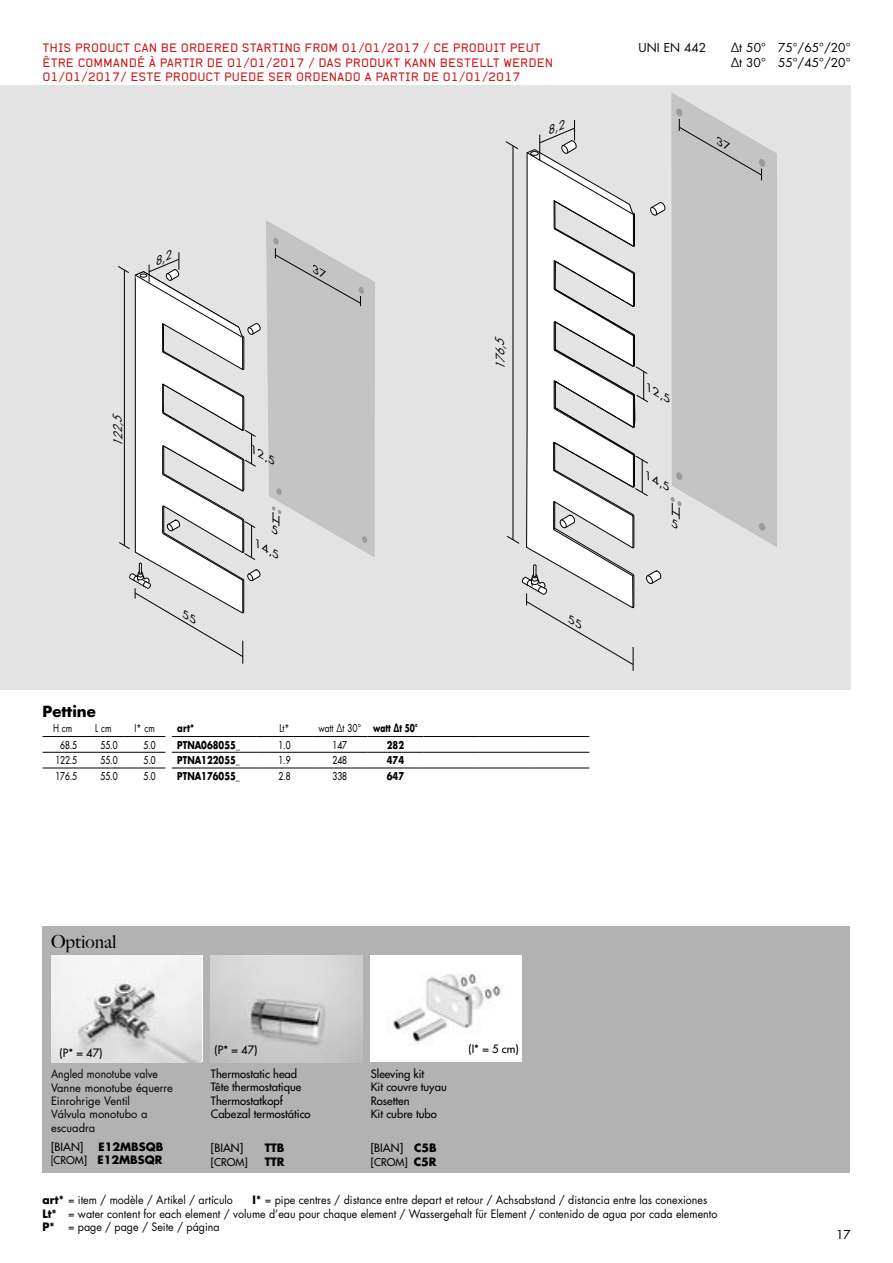
<style>
.page{position:relative;width:893px;height:1263px;background:#fff}
.page>*{position:absolute;margin:0;border:0;box-sizing:border-box;transform-origin:0 0}
.t1{font:500 18px "Big Caslon";color:#000}
.t2{font:700 15px "Futura Std";color:#000}
.t3{font:12px/14.4px "Alpha Headline Pro";color:#cd1619}
.t4{font:12px/14.4px "Futura Std";color:#000}
.t5{font:500 12px "Futura Std";color:#000}
.t6{font:italic 11.4px "Futura Std";color:#000;scale:.96 1}
.t7{font:11.25px/13.5px "Futura Std";color:#000;scale:.95 1}
.t8{font:500 11.25px/13.5px "Futura Std";color:#000}
.t9{font:11.25px/13.5px "Futura Std";color:#000}
.t10{font:11.25px/14.1px "Futura Std";color:#000;scale:.92 1}
.t11{font:700 11.25px/13.4px "Futura Std";color:#000;text-align:right}
.t12{font:500 10.5px "Futura Std";color:#000;scale:.8 1}
.t13{font:700 10.5px "Futura Std";color:#000;scale:.8 1}
.t14{font:10.5px "Futura Std";color:#000;scale:.8 1}
.t15{font:500 10.5px "Futura Std";color:#000}
.t16{font:italic 9.45px "Futura Std";color:#000;scale:1.4 1}
.s1{font-weight:700}
.s2{font-size:10.95px}
.s3{font-weight:500;font-size:10.5px}
.s4{font-weight:700;font-size:11.25px}
</style>
<div class="page">
<div style="left:0;top:85px;width:850px;height:605px;background:#e3e3e3"></div>
<div style="left:43px;top:926px;width:807px;height:246px;background:#b2b2b2"></div>
<img style="left:51px;top:956px;width:151px;height:106px">
<img style="left:211px;top:956px;width:151px;height:106px">
<div style="left:371px;top:956px;width:151px;height:106px;background:#fff"></div>
<img style="left:393px;top:973px;width:108px;height:71px">
<svg style="left:671px;top:92px;width:106px;height:455px;fill:#c4c4c4"></svg>
<svg style="left:676px;top:472px;width:6px;height:8px"></svg>
<svg style="left:759px;top:522px;width:6px;height:9px"></svg>
<hr style="left:43px;top:736px;width:40px;height:1px;background:#000">
<hr style="left:83px;top:736px;width:41px;height:1px;background:#000">
<hr style="left:124px;top:736px;width:41px;height:1px;background:#000">
<hr style="left:257px;top:736px;width:55px;height:1px;background:#000">
<hr style="left:312px;top:736px;width:55px;height:1px;background:#000">
<hr style="left:367px;top:736px;width:56px;height:1px;background:#000">
<hr style="left:423px;top:736px;width:56px;height:1px;background:#000">
<hr style="left:479px;top:736px;width:55px;height:1px;background:#000">
<hr style="left:534px;top:736px;width:55px;height:1px;background:#000">
<hr style="left:43px;top:752px;width:40px;height:1px;background:#000">
<hr style="left:83px;top:752px;width:41px;height:1px;background:#000">
<hr style="left:124px;top:752px;width:41px;height:1px;background:#000">
<hr style="left:257px;top:752px;width:55px;height:1px;background:#000">
<hr style="left:312px;top:752px;width:55px;height:1px;background:#000">
<hr style="left:367px;top:752px;width:56px;height:1px;background:#000">
<hr style="left:423px;top:752px;width:56px;height:1px;background:#000">
<hr style="left:479px;top:752px;width:55px;height:1px;background:#000">
<hr style="left:534px;top:752px;width:55px;height:1px;background:#000">
<hr style="left:172px;top:736px;width:85px;height:1px;background:#000">
<hr style="left:172px;top:752px;width:85px;height:1px;background:#000">
<hr style="left:43px;top:768px;width:40px;height:1px;background:#000">
<hr style="left:83px;top:768px;width:41px;height:1px;background:#000">
<hr style="left:124px;top:768px;width:41px;height:1px;background:#000">
<hr style="left:172px;top:768px;width:85px;height:1px;background:#000">
<hr style="left:257px;top:768px;width:55px;height:1px;background:#000">
<hr style="left:312px;top:768px;width:55px;height:1px;background:#000">
<hr style="left:367px;top:768px;width:56px;height:1px;background:#000">
<hr style="left:423px;top:768px;width:56px;height:1px;background:#000">
<hr style="left:479px;top:768px;width:55px;height:1px;background:#000">
<hr style="left:534px;top:768px;width:55px;height:1px;background:#000">
<svg style="left:671px;top:497px;width:10px;height:33px"></svg>
<svg style="left:266px;top:220px;width:109px;height:337px"></svg>
<svg style="left:676px;top:108px;width:89px;height:72px"></svg>
<svg style="left:118px;top:252px;width:142px;height:412px"></svg>
<svg style="left:505px;top:120px;width:160px;height:551px"></svg>
<p class="t3" style="left:43px;top:41px;width:512px">THIS PRODUCT CAN BE ORDERED STARTING FROM 01/01/2017 / CE PRODUIT PEUT<br>ÊTRE COMMANDÉ À PARTIR DE 01/01/2017 / DAS PRODUKT KANN BESTELLT WERDEN<br>01/01/2017/ ESTE PRODUCT PUEDE SER ORDENADO A PARTIR DE 01/01/2017</p>
<p class="t4" style="left:638px;top:41px;width:69px">UNI EN 442</p>
<p class="t4" style="left:731px;top:41px;width:121px">∆t 50° 75°/65°/20° ∆t 30° 55°/45°/20°</p>
<p class="t6" style="left:111px;top:447px;width:33px;rotate:-92deg">122,5</p>
<p class="t16" style="left:255px;top:444px;width:22px;rotate:30deg">12,5</p>
<p class="t16" style="left:259px;top:537px;width:22px;rotate:30deg">14,5</p>
<h2 class="t2" style="left:43px;top:701px;width:55px">Pettine</h2>
<p class="t14" style="left:53px;top:721px;width:26px">H cm</p>
<p class="t14" style="left:95px;top:721px;width:22px">L cm</p>
<p class="t14" style="left:135px;top:721px;width:27px">I* cm</p>
<p class="t13" style="left:177px;top:721px;width:22px">art*</p>
<p class="t14" style="left:279px;top:721px;width:14px">Lt*</p>
<p class="t14" style="left:318px;top:721px;width:126px">watt ∆t 30° <span class="s1">watt ∆t 50°</span></p>
<p class="t12" style="left:60px;top:738px;width:23px">68.5</p>
<p class="t12" style="left:101px;top:738px;width:23px">55.0</p>
<p class="t12" style="left:143px;top:738px;width:17px">5.0</p>
<p class="t13" style="left:177px;top:738px;width:80px">PTNA068055_</p>
<p class="t12" style="left:278px;top:738px;width:17px">1.0</p>
<p class="t12" style="left:332px;top:738px;width:20px">147</p>
<p class="t13" style="left:387px;top:738px;width:23px">282</p>
<p class="t12" style="left:55px;top:754px;width:29px">122.5</p>
<p class="t12" style="left:101px;top:754px;width:23px">55.0</p>
<p class="t12" style="left:143px;top:754px;width:17px">5.0</p>
<p class="t13" style="left:177px;top:753px;width:80px">PTNA122055_</p>
<p class="t12" style="left:278px;top:754px;width:17px">1.9</p>
<p class="t12" style="left:332px;top:754px;width:20px">248</p>
<p class="t13" style="left:387px;top:753px;width:23px">474</p>
<p class="t12" style="left:55px;top:770px;width:29px">176.5</p>
<p class="t12" style="left:101px;top:770px;width:23px">55.0</p>
<p class="t12" style="left:143px;top:770px;width:17px">5.0</p>
<p class="t13" style="left:177px;top:769px;width:80px">PTNA176055_</p>
<p class="t12" style="left:278px;top:770px;width:17px">2.8</p>
<p class="t12" style="left:332px;top:770px;width:20px">338</p>
<p class="t13" style="left:387px;top:769px;width:23px">647</p>
<h1 class="t1" style="left:51px;top:931px;width:67px">Optional</h1>
<p class="t6" style="left:494px;top:370px;width:33px;rotate:-92deg">176,5</p>
<p class="t16" style="left:650px;top:381px;width:22px;rotate:30deg">12,5</p>
<p class="t16" style="left:650px;top:469px;width:22px;rotate:30deg">14,5</p>
<p class="t8" style="left:468px;top:1042px;width:52px">(I* = 5 cm)</p>
<p class="t8" style="left:211px;top:1038px;width:88px;line-height:23.2px;text-indent:4px">(P* = 47)<br>Thermostatic head</p>
<p class="t8" style="left:211px;top:1080px;width:101px">Tête thermostatique<br>Thermostatkopf<br>Cabezal termostático</p>
<p class="t8" style="left:60px;top:1046px;width:45px">(P* = 47)</p>
<p class="t8" style="left:371px;top:1067px;width:77px">Sleeving kit<br>Kit couvre tuyau<br>Rosetten<br>Kit cubre tubo</p>
<p class="t10" style="left:51px;top:1066px;width:134px">Angled monotube valve<br>Vanne monotube équerre</p>
<p class="t9" style="left:51px;top:1094px;width:98px">Einrohrige Ventil<br><span class="s2">Válvula</span> monotubo a escuadra</p>
<p class="t8" style="left:51px;top:1140px;width:34px">[BIAN]</p>
<p class="t11" style="left:51px;top:1139px;width:114px">E12MBSQB<br><span class="s3">[CROM]</span> E12MBSQR</p>
<p class="t8" style="left:371px;top:1141px;width:68px">[BIAN] <span class="s1">C5B</span></p>
<p class="t8" style="left:211px;top:1141px;width:34px">[BIAN]</p>
<p class="t11" style="left:265px;top:1141px;width:21px">TTB</p>
<p class="t15" style="left:211px;top:1155px;width:38px">[CROM]</p>
<p class="t11" style="left:265px;top:1154px;width:21px">TTR</p>
<p class="t7" style="left:43px;top:1193px;width:202px"><span class="s1">art*</span> = item / modèle / Artikel / artículo</p>
<p class="t15" style="left:371px;top:1155px;width:67px">[CROM] <span class="s4">C5R</span></p>
<p class="t7" style="left:43px;top:1193px;width:712px;text-indent:210px"><span class="s1">I*</span> = pipe centres / distance entre depart et retour / Achsabstand / distancia entre las conexiones<br><span class="s1">Lt*</span> = water content for each element / volume d’eau pour chaque element / Wassergehalt für Element / contenido de agua por cada elemento<br><span class="s1">P*</span> = page / page / Seite / página</p>
<p class="t5" style="left:837px;top:1227px;width:15px">17</p>
</div>
